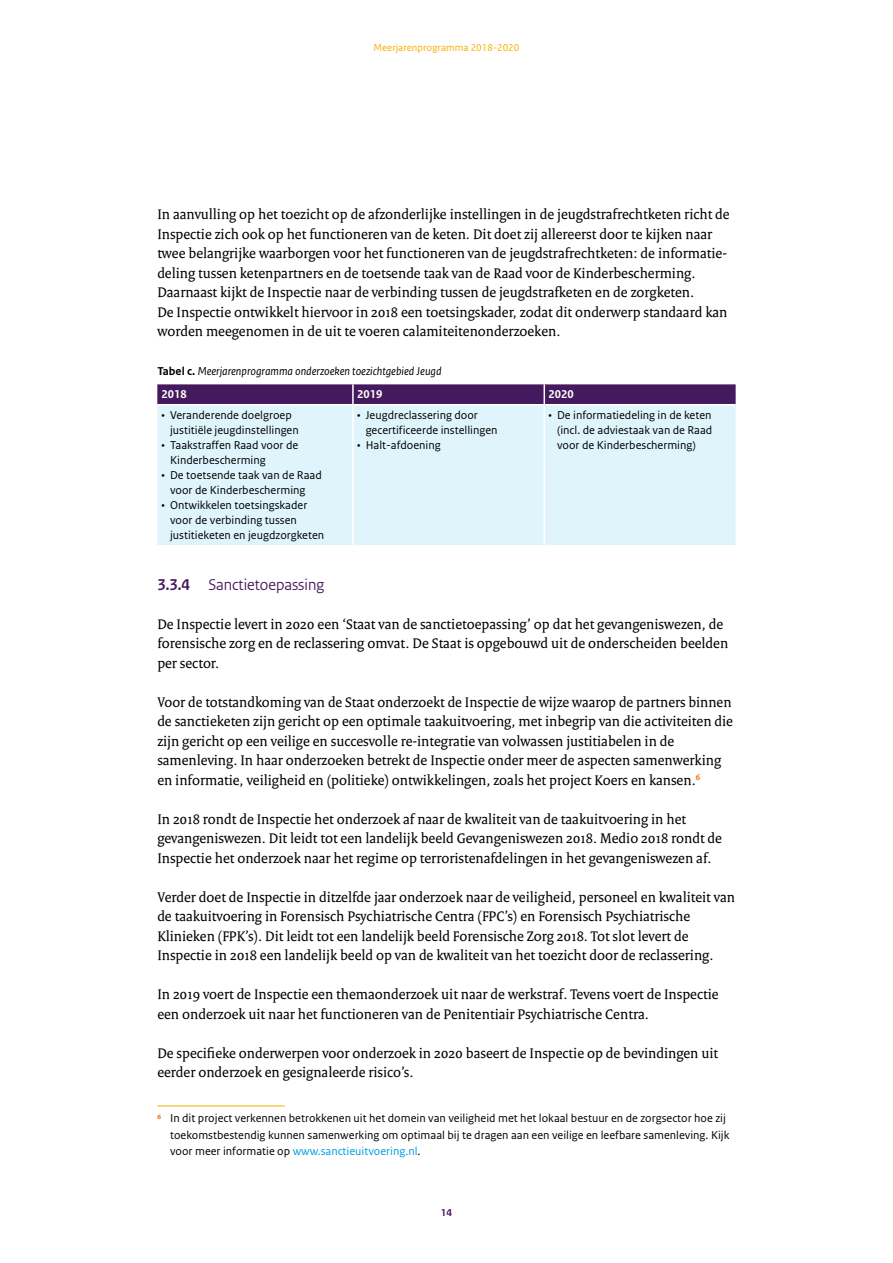
<style>
.page{position:relative;width:893px;height:1263px;background:#fff}
.page>*{position:absolute;margin:0;border:0;box-sizing:border-box;transform-origin:0 0}
._05_RO_Subparagraafk{font:16.5px "Rijksoverheid Sans Heading";color:#44195d}
._10_RO_Broodtekst{font:15px/19.5px "Rijksoverheid Serif";color:#000}
._32_RO_Tabel_Broodte{font:12px/15px "Rijksoverheid Sans Text";color:#000}
._14_RO_Voetnoot{font:12px/16.5px "Rijksoverheid Sans Text";color:#000}
._13_RO_Fotobijschrif{font:italic 12px "Rijksoverheid Sans Text";color:#000}
._30_RO_Tabel_Kop{font:700 12px "Rijksoverheid Sans Text";color:#fff}
.t1{font:10.5px "Rijksoverheid Sans Text";color:#f9af00}
.t2{font:700 10.5px "Rijksoverheid Sans Text";color:#44195d}
.s1{font-weight:700;font-style:normal}
.s2{font-weight:700}
.s3{color:#009ee3}
</style>
<div class="page">
<div style="left:157px;top:405px;width:579px;height:140px;background:#dff5fb"></div>
<div style="left:157px;top:384px;width:579px;height:20px;background:#44195d"></div>
<hr style="left:352px;top:405px;width:2px;height:140px;background:#fff">
<hr style="left:544px;top:405px;width:1px;height:140px;background:#fff">
<hr style="left:157px;top:1105px;width:128px;height:1px;background:#f9af00">
<p class="t1" style="left:373px;top:42px;width:147px">Meerjarenprogramma 2018-2020</p>
<p class="_10_RO_Broodtekst" style="left:157px;top:205px;width:574px">In aanvulling op het toezicht op de afzonderlijke instellingen in de jeugdstrafrechtketen richt de Inspectie zich ook op het functioneren van de keten. Dit doet zij allereerst door te kijken naar twee belangrijke waarborgen voor het functioneren van de jeugdstrafrechtketen: de informatie&shy;deling tussen ketenpartners en de toetsende taak van de Raad voor de Kinderbescherming.<br>Daarnaast kijkt de Inspectie naar de verbinding tussen de jeugdstrafketen en de zorgketen.<br>De Inspectie ontwikkelt hiervoor in 2018 een toetsingskader, zodat dit onderwerp standaard kan worden meegenomen in de uit te voeren calamiteitenonderzoeken.</p>
<p class="_13_RO_Fotobijschrif" style="left:157px;top:365px;width:286px"><span class="s1">Tabel c.</span> Meerjarenprogramma onderzoeken toezichtgebied Jeugd</p>
<p class="_30_RO_Tabel_Kop" style="left:162px;top:388px;width:27px">2018</p>
<p class="_30_RO_Tabel_Kop" style="left:357px;top:388px;width:27px">2019</p>
<p class="_30_RO_Tabel_Kop" style="left:549px;top:388px;width:27px">2020</p>
<p class="_32_RO_Tabel_Broodte" style="left:170px;top:407px;width:130px;text-indent:-9px">• Veranderende doelgroep justitiële jeugdinstellingen</p>
<p class="_32_RO_Tabel_Broodte" style="left:170px;top:437px;width:130px;text-indent:-9px">• Taakstraffen Raad voor de<br>Kinderbescherming</p>
<p class="_32_RO_Tabel_Broodte" style="left:170px;top:467px;width:153px;text-indent:-9px">• De toetsende taak van de Raad voor de Kinderbescherming</p>
<p class="_32_RO_Tabel_Broodte" style="left:170px;top:497px;width:156px;text-indent:-9px">• Ontwikkelen toetsingskader voor de verbinding tussen justitieketen en jeugdzorgketen</p>
<p class="_32_RO_Tabel_Broodte" style="left:557px;top:407px;width:157px;text-align:justify;text-indent:-9px">• De informatiedeling in de keten (incl. de adviestaak van de Raad voor de Kinderbescherming)</p>
<p class="_32_RO_Tabel_Broodte" style="left:366px;top:407px;width:133px;text-indent:-9px">• Jeugdreclassering door gecertificeerde instellingen</p>
<p class="_32_RO_Tabel_Broodte" style="left:357px;top:437px;width:85px">• Halt-afdoening</p>
<p class="_05_RO_Subparagraafk" style="left:157px;top:575px;width:168px"><span class="s2">3.3.4</span> Sanctietoepassing</p>
<p class="_10_RO_Broodtekst" style="left:157px;top:614px;width:572px">De Inspectie levert in 2020 een ‘Staat van de sanctietoepassing’ op dat het gevangeniswezen, de forensische zorg en de reclassering omvat. De Staat is opgebouwd uit de onderscheiden beelden per sector.</p>
<p class="_10_RO_Broodtekst" style="left:157px;top:692px;width:577px">Voor de totstandkoming van de Staat onderzoekt de Inspectie de wijze waarop de partners binnen de sanctieketen zijn gericht op een optimale taakuitvoering, met inbegrip van die activiteiten die zijn gericht op een veilige en succesvolle re-integratie van volwassen justitiabelen in de samenleving. In haar onderzoeken betrekt de Inspectie onder meer de aspecten samenwerking en informatie, veiligheid en (politieke) ontwikkelingen, zoals het project Koers en kansen.<sup>6</sup></p>
<p class="_10_RO_Broodtekst" style="left:157px;top:809px;width:566px">In 2018 rondt de Inspectie het onderzoek af naar de kwaliteit van de taakuitvoering in het gevangeniswezen. Dit leidt tot een landelijk beeld Gevangeniswezen 2018. Medio 2018 rondt de<br>Inspectie het onderzoek naar het regime op terroristenafdelingen in het gevangeniswezen af.</p>
<p class="_10_RO_Broodtekst" style="left:157px;top:887px;width:579px">Verder doet de Inspectie in ditzelfde jaar onderzoek naar de veiligheid, personeel en kwaliteit van de taakuitvoering in Forensisch Psychiatrische Centra (FPC’s) en Forensisch Psychiatrische Klinieken (FPK’s). Dit leidt tot een landelijk beeld Forensische Zorg 2018. Tot slot levert de Inspectie in 2018 een landelijk beeld op van de kwaliteit van het toezicht door de reclassering.</p>
<p class="_10_RO_Broodtekst" style="left:157px;top:985px;width:563px">In 2019 voert de Inspectie een themaonderzoek uit naar de werkstraf. Tevens voert de Inspectie een onderzoek uit naar het functioneren van de Penitentiair Psychiatrische Centra.</p>
<p class="_10_RO_Broodtekst" style="left:157px;top:1043px;width:562px">De specifieke onderwerpen voor onderzoek in 2020 baseert de Inspectie op de bevindingen uit eerder onderzoek en gesignaleerde risico’s.</p>
<p class="_14_RO_Voetnoot" style="left:170px;top:1110px;width:561px;text-indent:-13px"><sup>6</sup> In dit project verkennen betrokkenen uit het domein van veiligheid met het lokaal bestuur en de zorgsector hoe zij toekomstbestendig kunnen samenwerking om optimaal bij te dragen aan een veilige en leefbare samenleving. Kijk voor meer informatie op <span class="s3">www.sanctieuitvoering.nl</span>.</p>
<p class="t2" style="left:441px;top:1207px;width:13px">14</p>
</div>
